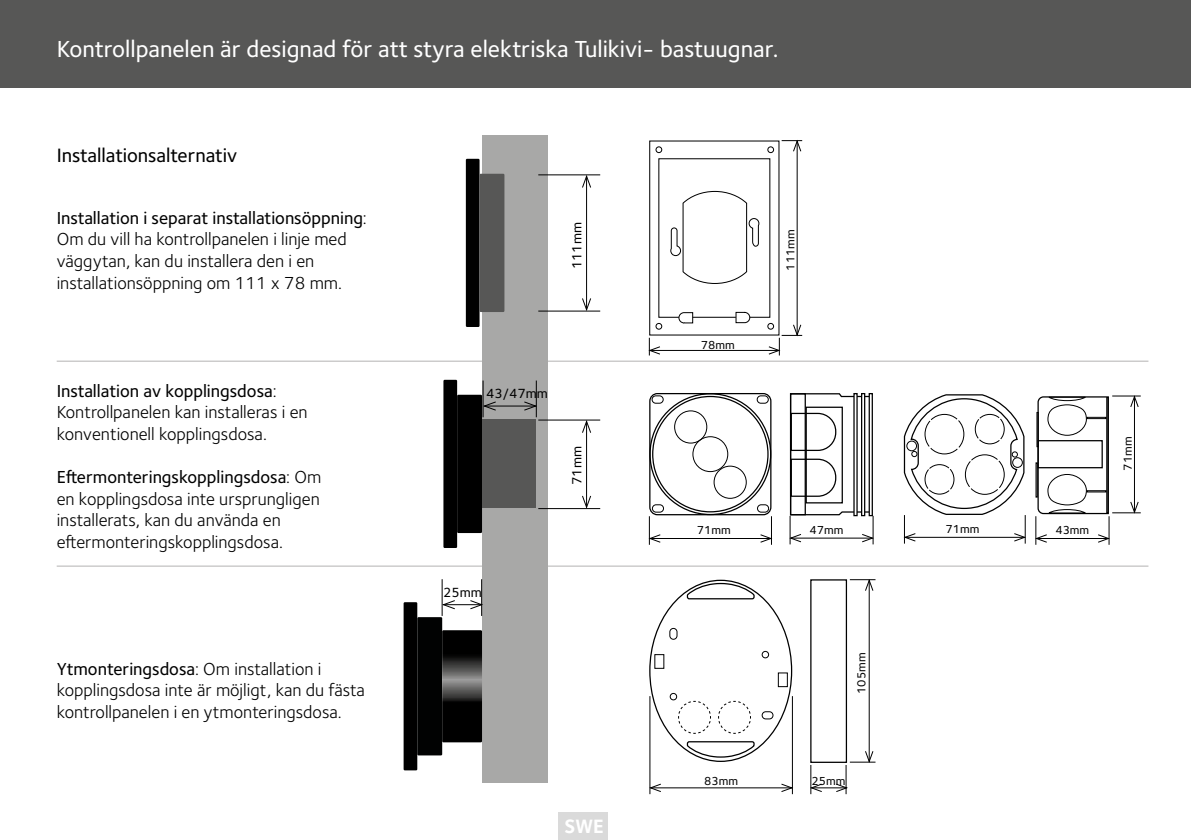
<style>
.page{position:relative;width:1191px;height:840px;background:#fff}
.page>*{position:absolute;margin:0;border:0;box-sizing:border-box;transform-origin:0 0}
.t1{font:500 24px "Foundry Sterling OT2";color:#fff}
.t2{font:500 20px "Foundry Sterling OT2";color:#000}
.t3{font:700 20px "Foundry Sterling OT2";color:#fff}
.t4{font:18px/21.6px "Foundry Sterling OT2";color:#000}
.t5{font:500 13.8px "Foundry Sterling OT2";color:#000}
.t6{font:500 12px "Foundry Sterling OT2";color:#000}
.s1{font-weight:500}
</style>
<div class="page">
<hr style="left:57px;top:360px;width:1091px;height:1px;background:#b3b2b2">
<hr style="left:57px;top:565px;width:1091px;height:1px;background:#b3b2b2">
<div style="left:656px;top:146px;width:6px;height:7px;border:1px solid #000;border-radius:50%"></div>
<div style="left:767px;top:146px;width:7px;height:7px;border:1px solid #000;border-radius:50%"></div>
<hr style="left:797px;top:141px;width:1px;height:194px;background:#000">
<svg style="left:781px;top:140px;width:21px;height:11px"></svg>
<svg style="left:649px;top:158px;width:153px;height:197px"></svg>
<div style="left:649px;top:393px;width:122px;height:122px;border:1px solid #000;border-radius:8px"></div>
<div style="left:674px;top:410px;width:33px;height:33px;border:1px solid #000;border-radius:50%"></div>
<div style="left:692px;top:436px;width:36px;height:35px;border:1px solid #000;border-radius:50%"></div>
<div style="left:714px;top:465px;width:32px;height:33px;border:1px solid #000;border-radius:50%"></div>
<div style="left:652px;top:395px;width:11px;height:8px;border:1px solid #000;border-radius:4px"></div>
<div style="left:757px;top:395px;width:11px;height:8px;border:1px solid #000;border-radius:4px"></div>
<div style="left:652px;top:504px;width:12px;height:8px;border:1px solid #000;border-radius:4px"></div>
<div style="left:757px;top:504px;width:12px;height:8px;border:1px solid #000;border-radius:4px"></div>
<hr style="left:650px;top:538px;width:121px;height:1px;background:#000">
<svg style="left:649px;top:516px;width:11px;height:28px"></svg>
<svg style="left:760px;top:516px;width:12px;height:28px"></svg>
<svg style="left:789px;top:393px;width:84px;height:151px"></svg>
<svg style="left:904px;top:397px;width:121px;height:146px"></svg>
<svg style="left:1035px;top:395px;width:105px;height:149px"></svg>
<div style="left:0;top:0;width:1191px;height:88px;background:#575756"></div>
<div style="left:466px;top:159px;width:13px;height:168px;background:#000"></div>
<div style="left:443px;top:379px;width:14px;height:168px;background:#000"></div>
<div style="left:482px;top:136px;width:66px;height:646px;background:#a8a8a7"></div>
<div style="left:457px;top:394px;width:25px;height:138px;background:#000"></div>
<div style="left:403px;top:602px;width:14px;height:168px;background:#000"></div>
<div style="left:417px;top:616px;width:25px;height:139px;background:#010202"></div>
<svg style="left:442px;top:630px;width:40px;height:112px"></svg>
<div style="left:482px;top:419px;width:53px;height:89px;background:#575756"></div>
<div style="left:479px;top:174px;width:25px;height:138px;background:#575756"></div>
<hr style="left:538px;top:174px;width:62px;height:1px;background:#000">
<hr style="left:538px;top:310px;width:62px;height:1px;background:#000">
<hr style="left:586px;top:176px;width:1px;height:133px;background:#000">
<svg style="left:581px;top:297px;width:10px;height:14px"></svg>
<svg style="left:581px;top:174px;width:10px;height:14px"></svg>
<hr style="left:538px;top:419px;width:62px;height:1px;background:#000">
<hr style="left:538px;top:508px;width:62px;height:1px;background:#000">
<hr style="left:586px;top:421px;width:1px;height:86px;background:#000">
<svg style="left:581px;top:495px;width:10px;height:14px"></svg>
<svg style="left:581px;top:419px;width:10px;height:14px"></svg>
<hr style="left:536px;top:380px;width:1px;height:37px;background:#000">
<hr style="left:483px;top:380px;width:1px;height:37px;background:#000">
<hr style="left:484px;top:405px;width:51px;height:1px;background:#000">
<svg style="left:482px;top:401px;width:14px;height:10px"></svg>
<svg style="left:523px;top:401px;width:14px;height:10px"></svg>
<hr style="left:481px;top:579px;width:1px;height:36px;background:#000">
<hr style="left:442px;top:579px;width:1px;height:36px;background:#000">
<hr style="left:443px;top:604px;width:39px;height:1px;background:#000">
<svg style="left:441px;top:599px;width:14px;height:10px"></svg>
<svg style="left:469px;top:599px;width:14px;height:10px"></svg>
<svg style="left:685px;top:741px;width:71px;height:16px"></svg>
<svg style="left:685px;top:582px;width:71px;height:17px"></svg>
<div style="left:669px;top:627px;width:8px;height:12px;border:1px solid #000;border-radius:4px"></div>
<div style="left:762px;top:711px;width:11px;height:7px;border:1px solid #000;border-radius:4px"></div>
<div style="left:670px;top:692px;width:7px;height:7px;border:1px solid #000;border-radius:50%"></div>
<div style="left:762px;top:650px;width:7px;height:7px;border:1px solid #000;border-radius:50%"></div>
<svg style="left:678px;top:700px;width:33px;height:33px"></svg>
<svg style="left:718px;top:700px;width:33px;height:33px"></svg>
<div style="left:778px;top:672px;width:9px;height:14px;border:1px solid #000"></div>
<hr style="left:869px;top:580px;width:1px;height:181px;background:#000">
<svg style="left:850px;top:579px;width:25px;height:11px"></svg>
<hr style="left:792px;top:695px;width:1px;height:98px;background:#000">
<hr style="left:649px;top:695px;width:1px;height:98px;background:#000">
<hr style="left:650px;top:787px;width:141px;height:1px;background:#000">
<svg style="left:649px;top:783px;width:12px;height:8px"></svg>
<svg style="left:781px;top:783px;width:11px;height:8px"></svg>
<div style="left:810px;top:579px;width:37px;height:183px;border:1px solid #000"></div>
<hr style="left:811px;top:787px;width:35px;height:1px;background:#000">
<svg style="left:810px;top:765px;width:12px;height:28px"></svg>
<svg style="left:836px;top:750px;width:39px;height:43px"></svg>
<div style="left:558px;top:812px;width:50px;height:27px;background:#dadada"></div>
<h1 class="t1" style="left:57px;top:31px;width:723px">Kontrollpanelen är designad för att styra elektriska Tulikivi- bastuugnar.</h1>
<p class="t2" style="left:57px;top:140px;width:182px">Installationsalternativ</p>
<p class="t4" style="left:57px;top:205px;width:312px"><span class="s1">Installation i separat installationsöppning</span>:<br>Om du vill ha kontrollpanelen i linje med väggytan, kan du installera den i en installationsöppning om 111 x 78 mm.</p>
<p class="t4" style="left:57px;top:378px;width:252px"><span class="s1">Installation av kopplingsdosa</span>:<br>Kontrollpanelen kan installeras i en konventionell kopplingsdosa.</p>
<p class="t4" style="left:57px;top:465px;width:266px"><span class="s1">Eftermonteringskopplingsdosa</span>: Om en kopplingsdosa inte ursprungligen installerats, kan du använda en eftermonteringskopplingsdosa.</p>
<p class="t4" style="left:57px;top:656px;width:310px"><span class="s1">Ytmonteringsdosa</span>: Om installation i kopplingsdosa inte är möjligt, kan du fästa kontrollpanelen i en ytmonteringsdosa.</p>
<p class="t5" style="left:566px;top:269px;width:49px;rotate:-90deg">111mm</p>
<p class="t5" style="left:486px;top:383px;width:63px">43/47mm</p>
<p class="t5" style="left:566px;top:484px;width:40px;rotate:-90deg">71mm</p>
<p class="t5" style="left:443px;top:581px;width:40px">25mm</p>
<p class="t3" style="left:564px;top:810px;width:41px">SWE</p>
<p class="t6" style="left:701px;top:336px;width:35px">78mm</p>
<p class="t6" style="left:781px;top:270px;width:43px;rotate:-90deg">111mm</p>
<p class="t6" style="left:697px;top:521px;width:35px">71mm</p>
<p class="t6" style="left:809px;top:520px;width:35px">47mm</p>
<p class="t6" style="left:945px;top:520px;width:35px">71mm</p>
<p class="t6" style="left:1055px;top:521px;width:35px">43mm</p>
<p class="t6" style="left:852px;top:693px;width:43px;rotate:-90deg">105mm</p>
<p class="t6" style="left:704px;top:771px;width:35px">83mm</p>
<p class="t6" style="left:811px;top:771px;width:35px">25mm</p>
<p class="t6" style="left:1118px;top:470px;width:35px;rotate:-90deg">71mm</p>
</div>
